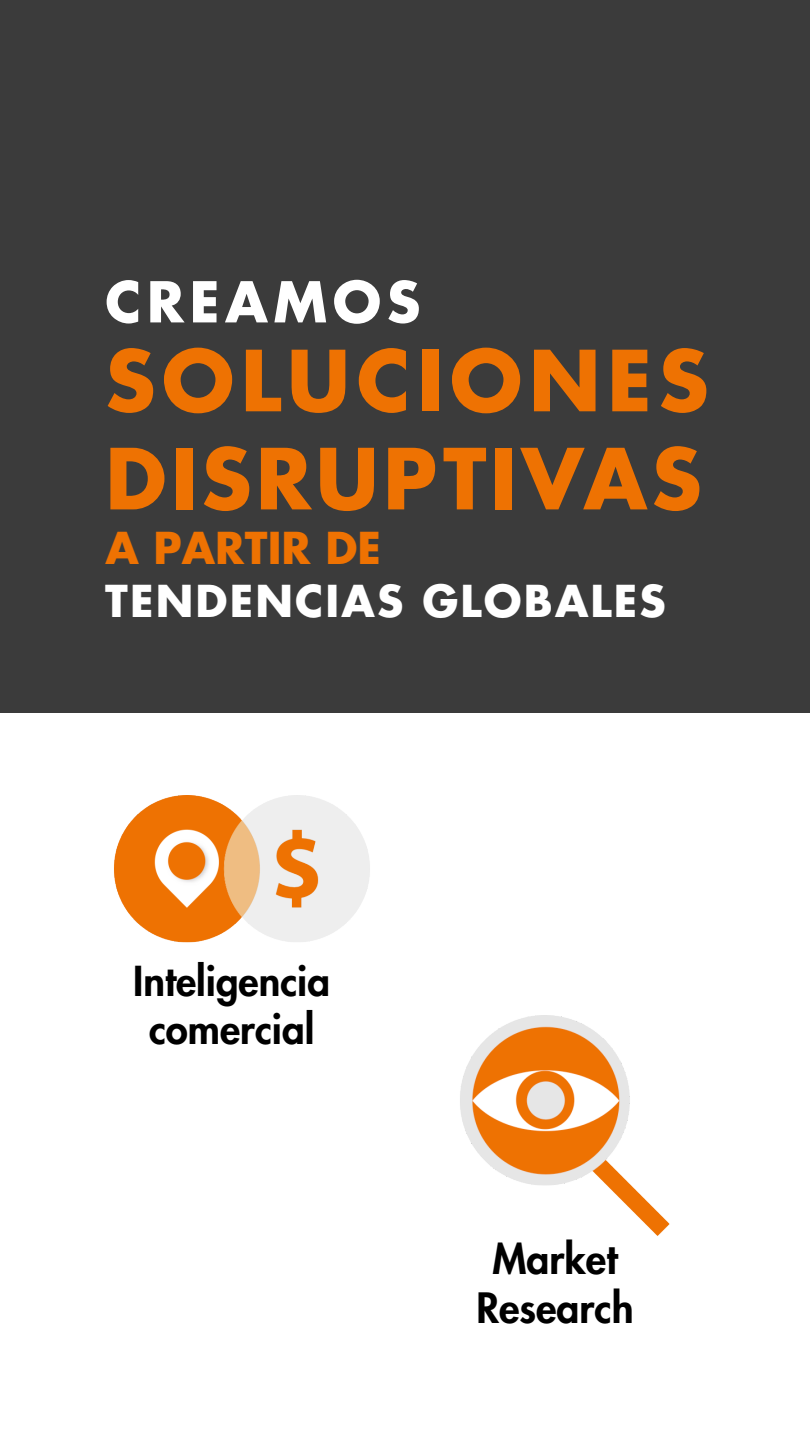
<style>
.page{position:relative;width:810px;height:1440px;background:#fff}
.page>*{position:absolute;margin:0;border:0;box-sizing:border-box;transform-origin:0 0}
.t1{font:700 81.75px/98.1px "Futura Std";letter-spacing:.07em;color:#ee7202}
.t2{font:700 54.75px "Futura Std";letter-spacing:.1em;color:#fff}
.t3{font:700 42.75px "Futura Std";letter-spacing:.05em;color:#fff}
.t4{font:700 42.75px "Futura Std";color:#ee7202}
.t5{font:800 40.72px/48.8px "Futura Std";color:#000;text-align:center}
.t6{font:800 40.2px/48.2px "Futura Std";color:#000;text-align:center}
</style>
<div class="page">
<div style="left:0;top:0;width:810px;height:712px;background:#3b3b3b"></div>
<img style="left:114px;top:796px;width:256px;height:147px">
<img style="left:460px;top:1016px;width:210px;height:220px">
<p class="t2" style="left:105px;top:265px;width:317px">CREAMOS</p>
<p class="t1" style="left:105px;top:331px;width:605px">SOLUCIONES<br>DISRUPTIVAS</p>
<p class="t4" style="left:105px;top:520px;width:277px">A PARTIR DE</p>
<p class="t3" style="left:105px;top:572px;width:562px">TENDENCIAS GLOBALES</p>
<p class="t6" style="left:133px;top:957px;width:198px">Inteligencia comercial</p>
<p class="t5" style="left:476px;top:1235px;width:159px">Market<br>Research</p>
</div>
